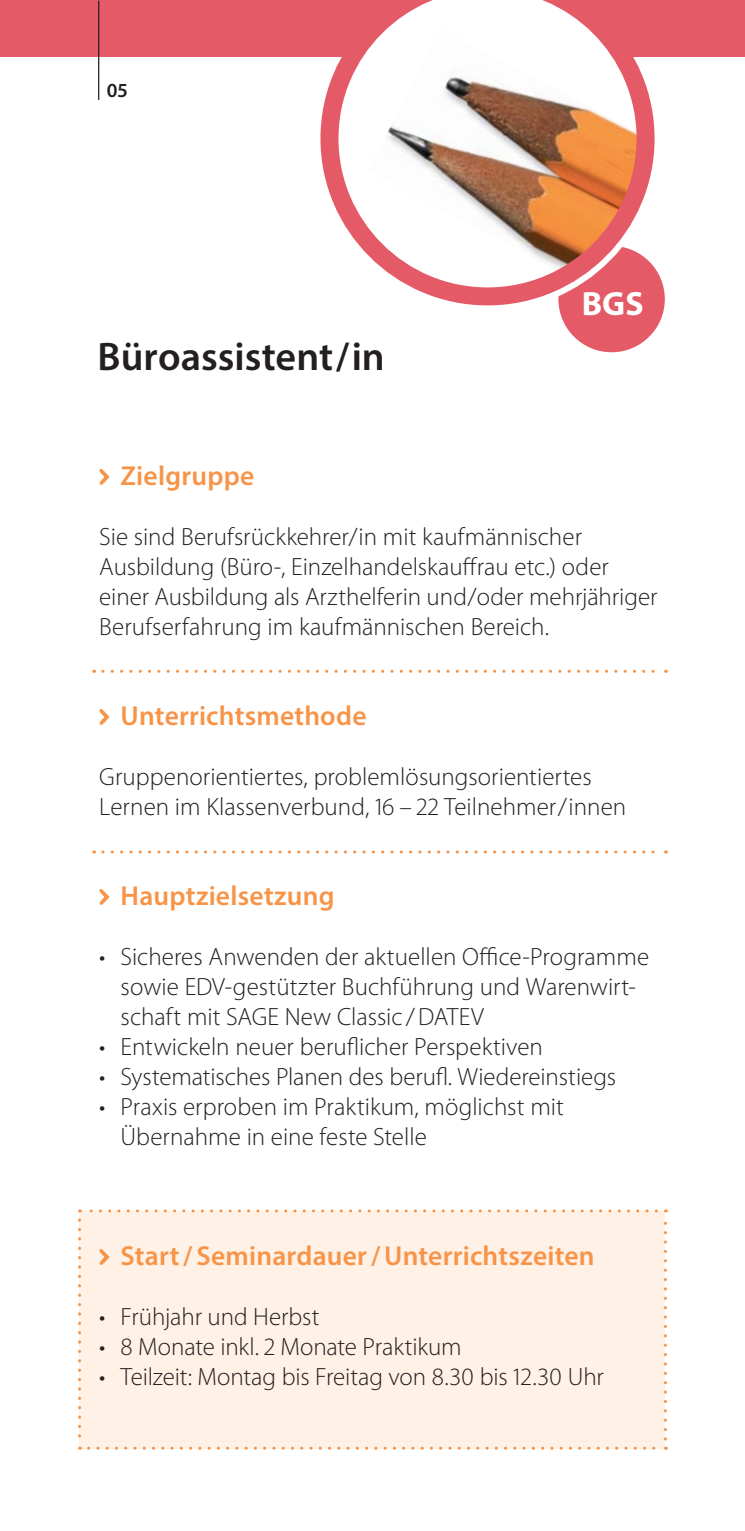
<style>
.page{position:relative;width:745px;height:1531px;background:#fff}
.page>*{position:absolute;margin:0;border:0;box-sizing:border-box;transform-origin:0 0}
.t1{font:600 40px "Myriad Pro";color:#231f20}
.t2{font:700 33.75px "Myriad Pro";color:#fff}
.t3{font:600 27.5px "Myriad Pro";letter-spacing:.01em;color:#f79448}
.t4{font:300 25px/30px "Myriad Pro";color:#231f20}
.t5{font:600 20px "Myriad Pro";color:#231f20}
</style>
<div class="page">
<div style="left:558px;top:246px;width:106px;height:106px;background:#e55a67;border-radius:50%"></div>
<div style="left:79px;top:1211px;width:586px;height:237px;background:#fff1e6"></div>
<svg style="left:78px;top:1220px;width:3px;height:229px"></svg>
<svg style="left:88px;top:1446px;width:578px;height:3px"></svg>
<svg style="left:664px;top:1209px;width:2px;height:230px"></svg>
<svg style="left:79px;top:1209px;width:577px;height:3px"></svg>
<div style="left:0;top:0;width:744px;height:57px;background:#e55a67"></div>
<svg style="left:99px;top:469px;width:11px;height:16px"></svg>
<svg style="left:99px;top:709px;width:11px;height:16px"></svg>
<svg style="left:99px;top:889px;width:11px;height:16px"></svg>
<svg style="left:99px;top:1249px;width:11px;height:16px"></svg>
<svg style="left:320px;top:0;width:334px;height:305px"></svg>
<svg style="left:103px;top:670px;width:563px;height:3px"></svg>
<svg style="left:103px;top:850px;width:563px;height:3px"></svg>
<hr style="left:98px;top:1px;width:1px;height:99px;background:#231f20">
<p class="t5" style="left:107px;top:82px;width:22px">05</p>
<h1 class="t1" style="left:97px;top:341px;width:288px">Büroassistent/in</h1>
<h2 class="t2" style="left:581px;top:291px;width:63px">BGS</h2>
<p class="t3" style="left:120px;top:465px;width:135px">Zielgruppe</p>
<p class="t4" style="left:99px;top:524px;width:559px">Sie sind Berufsrückkehrer/in mit kaufmännischer Ausbildung (Büro-, Einzelhandelskauffrau etc.) oder einer Ausbildung als Arzthelferin und/oder mehrjähriger Berufserfahrung im kaufmännischen Bereich.</p>
<p class="t3" style="left:120px;top:705px;width:247px">Unterrichtsmethode</p>
<p class="t4" style="left:99px;top:764px;width:528px">Gruppenorientiertes, problemlösungsorientiertes<br>Lernen im Klassenverbund, 16 – 22 Teilnehmer/innen</p>
<p class="t3" style="left:120px;top:885px;width:215px">Hauptzielsetzung</p>
<p class="t4" style="left:120px;top:944px;width:530px;text-indent:-21px">• Sicheres Anwenden der aktuellen Office-Programme sowie EDV-gestützter Buchführung und Warenwirt&shy;schaft mit SAGE New Classic / DATEV</p>
<p class="t4" style="left:99px;top:1034px;width:445px">• Entwickeln neuer beruflicher Perspektiven</p>
<p class="t4" style="left:99px;top:1064px;width:518px">• Systematisches Planen des berufl. Wiedereinstiegs</p>
<p class="t4" style="left:120px;top:1094px;width:444px;text-indent:-21px">• Praxis erproben im Praktikum, möglichst mit<br>Übernahme in eine feste Stelle</p>
<p class="t3" style="left:120px;top:1245px;width:475px">Start / Seminardauer / Unterrichtszeiten</p>
<p class="t4" style="left:99px;top:1304px;width:221px">• Frühjahr und Herbst</p>
<p class="t4" style="left:99px;top:1334px;width:364px">• 8 Monate inkl. 2 Monate Praktikum</p>
<p class="t4" style="left:99px;top:1364px;width:506px">• Teilzeit: Montag bis Freitag von 8.30 bis 12.30 Uhr</p>
</div>
